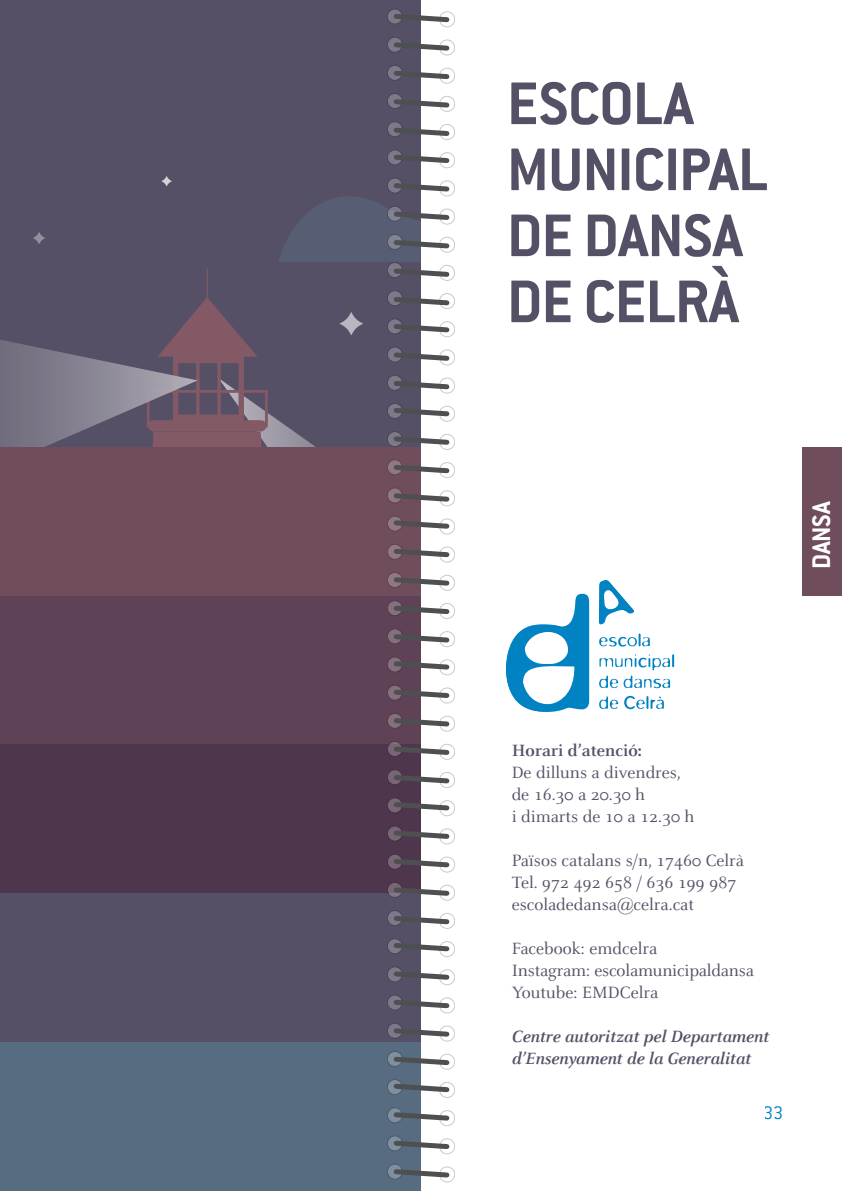
<style>
.page{position:relative;width:842px;height:1191px;background:#fff}
.page>*{position:absolute;margin:0;border:0;box-sizing:border-box;transform-origin:0 0}
.t1{font:700 66px/66px "Conduit ITC";letter-spacing:-.01em;color:#555066}
.t2{font:700 28px "Conduit ITC";color:#fff}
.t3{font:300 20px "Conduit ITC";color:#0082c3}
.Text_celeste{font:18px "Celeste";color:#555066}
.Text_celeste-2{font:italic 700 18px/22px "Celeste";letter-spacing:-.01em;color:#555066}
.Text_celeste-3{font:700 18px "Celeste";color:#555066}
</style>
<div class="page">
<div style="left:0;top:0;width:421px;height:1056px;background:#555066"></div>
<svg style="left:33px;top:232px;width:12px;height:12px"></svg>
<svg style="left:0;top:340px;width:133px;height:106px"></svg>
<div style="left:0;top:1042px;width:421px;height:149px;background:#586c81"></div>
<div style="left:0;top:744px;width:421px;height:149px;background:#4e364d"></div>
<div style="left:0;top:595px;width:421px;height:149px;background:#5f4255"></div>
<div style="left:0;top:446px;width:421px;height:149px;background:#704d5d"></div>
<svg style="left:599px;top:696px;width:65px;height:13px"></svg>
<svg style="left:599px;top:633px;width:51px;height:13px"></svg>
<svg style="left:506px;top:594px;width:83px;height:118px"></svg>
<svg style="left:599px;top:579px;width:35px;height:46px"></svg>
<svg style="left:599px;top:654px;width:75px;height:34px"></svg>
<div style="left:802px;top:446px;width:40px;height:149px;background:#704d5d"></div>
<div style="left:439px;top:12px;width:16px;height:15px;border:1px solid #231f20;border-radius:50%"></div>
<div style="left:439px;top:40px;width:16px;height:15px;border:1px solid #231f20;border-radius:50%"></div>
<div style="left:439px;top:68px;width:16px;height:15px;border:1px solid #231f20;border-radius:50%"></div>
<div style="left:439px;top:96px;width:16px;height:16px;border:1px solid #231f20;border-radius:50%"></div>
<div style="left:439px;top:124px;width:16px;height:16px;border:1px solid #231f20;border-radius:50%"></div>
<div style="left:439px;top:152px;width:16px;height:16px;border:1px solid #231f20;border-radius:50%"></div>
<div style="left:439px;top:181px;width:16px;height:15px;border:1px solid #231f20;border-radius:50%"></div>
<div style="left:439px;top:209px;width:16px;height:15px;border:1px solid #231f20;border-radius:50%"></div>
<div style="left:439px;top:237px;width:16px;height:15px;border:1px solid #231f20;border-radius:50%"></div>
<div style="left:439px;top:265px;width:16px;height:16px;border:1px solid #231f20;border-radius:50%"></div>
<div style="left:439px;top:293px;width:16px;height:16px;border:1px solid #231f20;border-radius:50%"></div>
<div style="left:439px;top:321px;width:16px;height:16px;border:1px solid #231f20;border-radius:50%"></div>
<div style="left:439px;top:350px;width:16px;height:15px;border:1px solid #231f20;border-radius:50%"></div>
<div style="left:439px;top:378px;width:16px;height:15px;border:1px solid #231f20;border-radius:50%"></div>
<div style="left:439px;top:406px;width:16px;height:15px;border:1px solid #231f20;border-radius:50%"></div>
<div style="left:439px;top:434px;width:16px;height:16px;border:1px solid #231f20;border-radius:50%"></div>
<div style="left:439px;top:462px;width:16px;height:16px;border:1px solid #231f20;border-radius:50%"></div>
<div style="left:439px;top:490px;width:16px;height:16px;border:1px solid #231f20;border-radius:50%"></div>
<div style="left:439px;top:519px;width:16px;height:15px;border:1px solid #231f20;border-radius:50%"></div>
<div style="left:439px;top:547px;width:16px;height:15px;border:1px solid #231f20;border-radius:50%"></div>
<div style="left:439px;top:575px;width:16px;height:15px;border:1px solid #231f20;border-radius:50%"></div>
<div style="left:439px;top:603px;width:16px;height:15px;border:1px solid #231f20;border-radius:50%"></div>
<div style="left:439px;top:631px;width:16px;height:16px;border:1px solid #231f20;border-radius:50%"></div>
<div style="left:439px;top:659px;width:16px;height:16px;border:1px solid #231f20;border-radius:50%"></div>
<div style="left:439px;top:688px;width:16px;height:15px;border:1px solid #231f20;border-radius:50%"></div>
<div style="left:439px;top:716px;width:16px;height:15px;border:1px solid #231f20;border-radius:50%"></div>
<div style="left:439px;top:744px;width:16px;height:15px;border:1px solid #231f20;border-radius:50%"></div>
<div style="left:439px;top:772px;width:16px;height:15px;border:1px solid #231f20;border-radius:50%"></div>
<div style="left:439px;top:800px;width:16px;height:16px;border:1px solid #231f20;border-radius:50%"></div>
<div style="left:439px;top:828px;width:16px;height:16px;border:1px solid #231f20;border-radius:50%"></div>
<div style="left:439px;top:857px;width:16px;height:15px;border:1px solid #231f20;border-radius:50%"></div>
<div style="left:439px;top:885px;width:16px;height:15px;border:1px solid #231f20;border-radius:50%"></div>
<div style="left:439px;top:913px;width:16px;height:15px;border:1px solid #231f20;border-radius:50%"></div>
<div style="left:439px;top:941px;width:16px;height:15px;border:1px solid #231f20;border-radius:50%"></div>
<div style="left:439px;top:969px;width:16px;height:16px;border:1px solid #231f20;border-radius:50%"></div>
<div style="left:439px;top:997px;width:16px;height:16px;border:1px solid #231f20;border-radius:50%"></div>
<div style="left:439px;top:1026px;width:16px;height:15px;border:1px solid #231f20;border-radius:50%"></div>
<div style="left:439px;top:1054px;width:16px;height:15px;border:1px solid #231f20;border-radius:50%"></div>
<div style="left:439px;top:1082px;width:16px;height:15px;border:1px solid #231f20;border-radius:50%"></div>
<div style="left:439px;top:1110px;width:16px;height:15px;border:1px solid #231f20;border-radius:50%"></div>
<div style="left:439px;top:1138px;width:16px;height:16px;border:1px solid #231f20;border-radius:50%"></div>
<div style="left:439px;top:1166px;width:16px;height:16px;border:1px solid #231f20;border-radius:50%"></div>
<svg style="left:387px;top:9px;width:15px;height:15px"></svg>
<div style="left:387px;top:9px;width:16px;height:15px;border:1px solid #231f20;border-radius:50%"></div>
<svg style="left:387px;top:37px;width:15px;height:15px"></svg>
<div style="left:387px;top:37px;width:16px;height:15px;border:1px solid #231f20;border-radius:50%"></div>
<svg style="left:387px;top:65px;width:15px;height:15px"></svg>
<div style="left:387px;top:65px;width:16px;height:16px;border:1px solid #231f20;border-radius:50%"></div>
<svg style="left:387px;top:93px;width:15px;height:16px"></svg>
<div style="left:387px;top:93px;width:16px;height:16px;border:1px solid #231f20;border-radius:50%"></div>
<svg style="left:387px;top:122px;width:15px;height:15px"></svg>
<div style="left:387px;top:121px;width:16px;height:16px;border:1px solid #231f20;border-radius:50%"></div>
<svg style="left:387px;top:150px;width:15px;height:15px"></svg>
<div style="left:387px;top:150px;width:16px;height:15px;border:1px solid #231f20;border-radius:50%"></div>
<svg style="left:387px;top:826px;width:15px;height:15px"></svg>
<div style="left:387px;top:826px;width:16px;height:15px;border:1px solid #231f20;border-radius:50%"></div>
<svg style="left:387px;top:854px;width:15px;height:15px"></svg>
<div style="left:387px;top:854px;width:16px;height:15px;border:1px solid #231f20;border-radius:50%"></div>
<svg style="left:387px;top:882px;width:15px;height:15px"></svg>
<div style="left:387px;top:882px;width:16px;height:15px;border:1px solid #231f20;border-radius:50%"></div>
<svg style="left:387px;top:910px;width:15px;height:15px"></svg>
<div style="left:387px;top:910px;width:16px;height:15px;border:1px solid #231f20;border-radius:50%"></div>
<svg style="left:387px;top:938px;width:15px;height:15px"></svg>
<div style="left:387px;top:938px;width:16px;height:16px;border:1px solid #231f20;border-radius:50%"></div>
<svg style="left:387px;top:967px;width:15px;height:15px"></svg>
<div style="left:387px;top:966px;width:16px;height:16px;border:1px solid #231f20;border-radius:50%"></div>
<svg style="left:387px;top:995px;width:15px;height:15px"></svg>
<div style="left:387px;top:995px;width:16px;height:15px;border:1px solid #231f20;border-radius:50%"></div>
<svg style="left:387px;top:1023px;width:15px;height:15px"></svg>
<div style="left:387px;top:1023px;width:16px;height:15px;border:1px solid #231f20;border-radius:50%"></div>
<svg style="left:387px;top:1051px;width:15px;height:15px"></svg>
<div style="left:387px;top:1051px;width:16px;height:15px;border:1px solid #231f20;border-radius:50%"></div>
<svg style="left:387px;top:1079px;width:15px;height:15px"></svg>
<div style="left:387px;top:1079px;width:16px;height:15px;border:1px solid #231f20;border-radius:50%"></div>
<svg style="left:387px;top:1107px;width:15px;height:15px"></svg>
<div style="left:387px;top:1107px;width:16px;height:16px;border:1px solid #231f20;border-radius:50%"></div>
<svg style="left:387px;top:1135px;width:15px;height:16px"></svg>
<div style="left:387px;top:1135px;width:16px;height:16px;border:1px solid #231f20;border-radius:50%"></div>
<svg style="left:387px;top:1164px;width:15px;height:15px"></svg>
<div style="left:387px;top:1163px;width:16px;height:16px;border:1px solid #231f20;border-radius:50%"></div>
<svg style="left:391px;top:11px;width:61px;height:14px"></svg>
<svg style="left:391px;top:40px;width:61px;height:13px"></svg>
<svg style="left:391px;top:68px;width:61px;height:14px"></svg>
<svg style="left:391px;top:96px;width:61px;height:14px"></svg>
<svg style="left:391px;top:125px;width:61px;height:14px"></svg>
<svg style="left:391px;top:152px;width:61px;height:14px"></svg>
<svg style="left:133px;top:176px;width:319px;height:637px"></svg>
<svg style="left:391px;top:827px;width:61px;height:14px"></svg>
<svg style="left:391px;top:856px;width:61px;height:14px"></svg>
<svg style="left:391px;top:884px;width:61px;height:14px"></svg>
<svg style="left:391px;top:913px;width:61px;height:14px"></svg>
<svg style="left:391px;top:940px;width:61px;height:14px"></svg>
<svg style="left:391px;top:968px;width:61px;height:14px"></svg>
<svg style="left:391px;top:997px;width:61px;height:14px"></svg>
<svg style="left:391px;top:1025px;width:61px;height:14px"></svg>
<svg style="left:391px;top:1054px;width:61px;height:14px"></svg>
<svg style="left:391px;top:1081px;width:61px;height:14px"></svg>
<svg style="left:391px;top:1109px;width:61px;height:14px"></svg>
<svg style="left:391px;top:1138px;width:61px;height:13px"></svg>
<svg style="left:391px;top:1166px;width:61px;height:14px"></svg>
<p class="t1" style="left:507px;top:69px;width:262px">ESCOLA<br>MUNICIPAL<br>DE DANSA<br>DE CELRÀ</p>
<p class="t2" style="left:805px;top:569px;width:70px;rotate:-90deg">DANSA</p>
<p class="Text_celeste-3" style="left:512px;top:741px;width:132px">Horari d’atenció:</p>
<p class="Text_celeste" style="left:512px;top:763px;width:171px">De dilluns a divendres,</p>
<p class="Text_celeste" style="left:512px;top:785px;width:135px">de 16.30 a 20.30 h</p>
<p class="Text_celeste" style="left:512px;top:807px;width:184px">i dimarts de 10 a 12.30 h</p>
<p class="Text_celeste" style="left:512px;top:851px;width:234px">Països catalans s/n, 17460 Celrà</p>
<p class="Text_celeste" style="left:512px;top:873px;width:226px">Tel. 972 492 658 / 636 199 987</p>
<p class="Text_celeste" style="left:512px;top:895px;width:184px">escoladedansa@celra.cat</p>
<p class="Text_celeste" style="left:512px;top:939px;width:147px">Facebook: emdcelra</p>
<p class="Text_celeste" style="left:512px;top:961px;width:244px">Instagram: escolamunicipaldansa</p>
<p class="Text_celeste" style="left:512px;top:983px;width:148px">Youtube: EMDCelra</p>
<p class="Text_celeste-2" style="left:512px;top:1025px;width:259px">Centre autoritzat pel Departament d’Ensenyament de la Generalitat</p>
<p class="t3" style="left:764px;top:1102px;width:21px">33</p>
</div>
